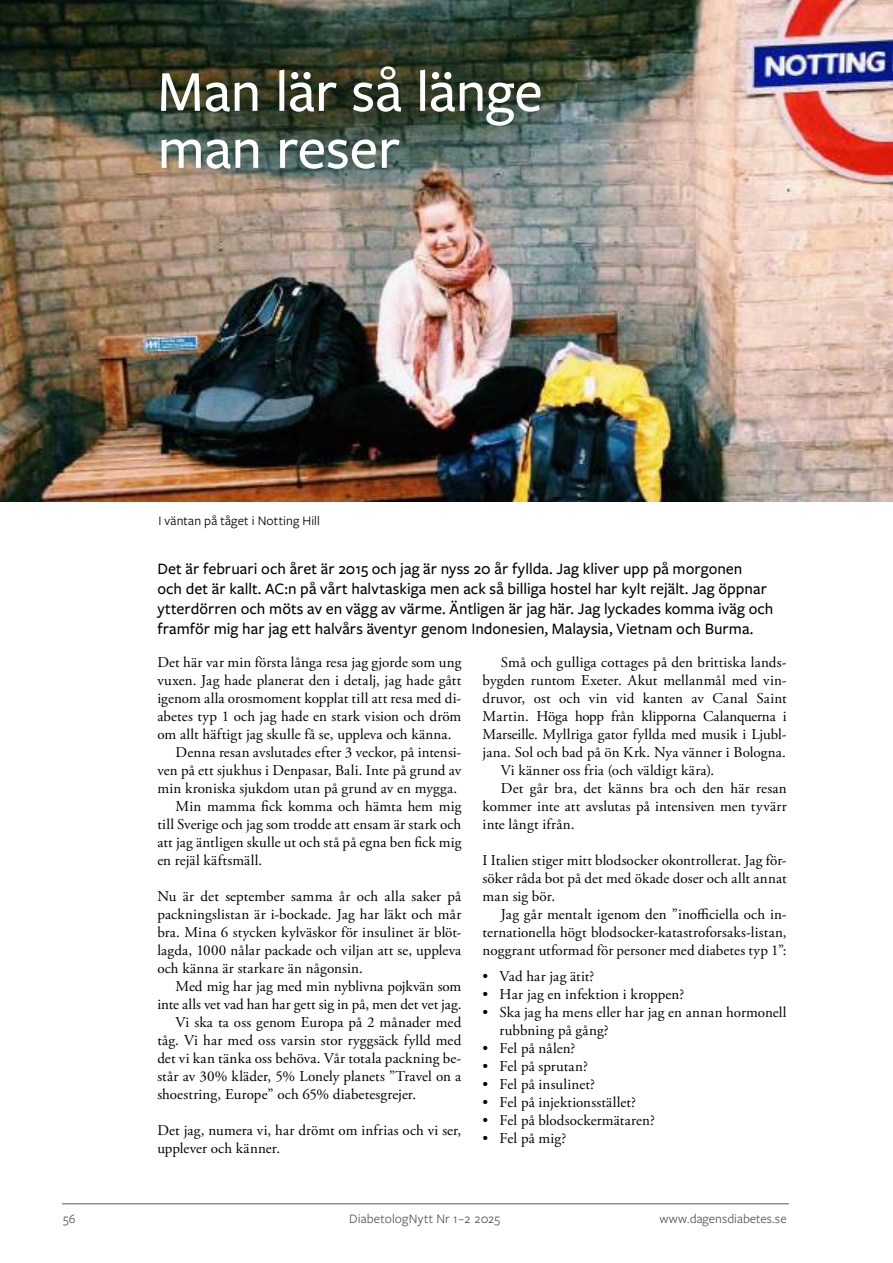
<style>
.page{position:relative;width:893px;height:1263px;background:#fff}
.page>*{position:absolute;margin:0;border:0;box-sizing:border-box;transform-origin:0 0}
.t1{font:500 60px/57px "Freight Sans Pro";letter-spacing:-.01em;color:#fff}
.t2{font:500 16.5px/19.8px "Freight Sans Pro";letter-spacing:.005em;color:#000}
.t3{font:15px/18px "Adobe Garamond Pro";letter-spacing:.01em;color:#000;text-align:justify}
.t4{font:15px "Adobe Garamond Pro";letter-spacing:-.01em;color:#000}
.t5{font:13.5px "Freight Sans Pro";letter-spacing:.005em;color:#555756}
.t6{font:13.5px "Freight Sans Pro";letter-spacing:.01em;color:#000}
</style>
<div class="page">
<hr style="left:62px;top:1203px;width:727px;height:1px;background:#555756">
<img style="left:0;top:0;width:893px;height:502px">
<h1 class="t1" style="left:157px;top:61px;width:387px">Man lär så länge man reser</h1>
<p class="t6" style="left:158px;top:511px;width:163px">I väntan på tåget i Notting Hill</p>
<p class="t2" style="left:157px;top:558px;width:618px">Det är februari och året är 2015 och jag är nyss 20 år fyllda. Jag kliver upp på morgonen<br>och det är kallt. AC:n på vårt halvtaskiga men ack så billiga hostel har kylt rejält. Jag öppnar ytterdörren och möts av en vägg av värme. Äntligen är jag här. Jag lyckades komma iväg och framför mig har jag ett halvårs äventyr genom Indonesien, Malaysia, Vietnam och Burma.</p>
<p class="t3" style="left:157px;top:653px;width:306px">Det här var min första långa resa jag gjorde som ung</p>
<p class="t3" style="left:157px;top:671px;width:306px">vuxen. Jag hade planerat den i detalj, jag hade gått</p>
<p class="t3" style="left:157px;top:689px;width:306px">igenom alla orosmoment kopplat till att resa med di-</p>
<p class="t3" style="left:157px;top:707px;width:305px">abetes typ 1 och jag hade en stark vision och dröm</p>
<p class="t3" style="left:157px;top:725px;width:296px">om allt häftigt jag skulle få se, uppleva och känna.</p>
<p class="t3" style="left:176px;top:743px;width:287px">Denna resan avslutades efter 3 veckor, på intensi-</p>
<p class="t3" style="left:157px;top:761px;width:306px">ven på ett sjukhus i Denpasar, Bali. Inte på grund av</p>
<p class="t3" style="left:157px;top:779px;width:301px">min kroniska sjukdom utan på grund av en mygga.</p>
<p class="t3" style="left:176px;top:797px;width:287px">Min mamma fick komma och hämta hem mig</p>
<p class="t3" style="left:157px;top:815px;width:305px">till Sverige och jag som trodde att ensam är stark och</p>
<p class="t3" style="left:157px;top:833px;width:306px">att jag äntligen skulle ut och stå på egna ben fick mig</p>
<p class="t3" style="left:157px;top:851px;width:107px">en rejäl käftsmäll.</p>
<p class="t3" style="left:157px;top:887px;width:306px">Nu är det september samma år och alla saker på packningslistan är i-bockade. Jag har läkt och mår bra. Mina 6 stycken kylväskor för insulinet är blöt&shy;lagda, 1000 nålar packade och viljan att se, uppleva och känna är starkare än någonsin.</p>
<p class="t3" style="left:176px;top:977px;width:287px">Med mig har jag med min nyblivna pojkvän som</p>
<p class="t3" style="left:157px;top:995px;width:306px">inte alls vet vad han har gett sig in på, men det vet jag.</p>
<p class="t3" style="left:176px;top:1013px;width:287px">Vi ska ta oss genom Europa på 2 månader med</p>
<p class="t3" style="left:157px;top:1031px;width:305px">tåg. Vi har med oss varsin stor ryggsäck fylld med</p>
<p class="t3" style="left:157px;top:1049px;width:306px">det vi kan tänka oss behöva. Vår totala packning be-</p>
<p class="t3" style="left:157px;top:1067px;width:306px">står av 30% kläder, 5% Lonely planets ”Travel on a</p>
<p class="t3" style="left:157px;top:1085px;width:260px">shoestring, Europe” och 65% diabetesgrejer.</p>
<p class="t3" style="left:157px;top:1121px;width:305px">Det jag, numera vi, har drömt om infrias och vi ser, upplever och känner.</p>
<p class="t3" style="left:501px;top:653px;width:287px">Små och gulliga cottages på den brittiska lands-</p>
<p class="t3" style="left:483px;top:671px;width:306px">bygden runtom Exeter. Akut mellanmål med vin-</p>
<p class="t3" style="left:483px;top:689px;width:306px">druvor, ost och vin vid kanten av Canal Saint</p>
<p class="t4" style="left:483px;top:707px;width:306px">Martin. Höga hopp från klipporna Calanquerna i</p>
<p class="t3" style="left:483px;top:725px;width:306px">Marseille. Myllriga gator fyllda med musik i Ljubl-</p>
<p class="t3" style="left:483px;top:743px;width:305px">jana. Sol och bad på ön Krk. Nya vänner i Bologna.</p>
<p class="t3" style="left:501px;top:761px;width:215px">Vi känner oss fria (och väldigt kära).</p>
<p class="t3" style="left:501px;top:779px;width:287px">Det går bra, det känns bra och den här resan</p>
<p class="t3" style="left:483px;top:797px;width:305px">kommer inte att avslutas på intensiven men tyvärr</p>
<p class="t3" style="left:483px;top:815px;width:93px">inte långt ifrån.</p>
<p class="t3" style="left:483px;top:851px;width:306px">I Italien stiger mitt blodsocker okontrollerat. Jag för&shy;söker råda bot på det med ökade doser och allt annat man sig bör.</p>
<p class="t3" style="left:483px;top:905px;width:306px;text-indent:18px">Jag går mentalt igenom den ”inofficiella och in&shy;ternationella högt blodsocker-katastroforsaks-listan, noggrant utformad för personer med diabetes typ 1”:</p>
<p class="t3" style="left:483px;top:968px;width:113px">• Vad har jag ätit?</p>
<p class="t3" style="left:483px;top:986px;width:203px">• Har jag en infektion i kroppen?</p>
<p class="t3" style="left:500px;top:1004px;width:288px;text-indent:-17px">• Ska jag ha mens eller har jag en annan hormonell rubbning på gång?</p>
<p class="t3" style="left:483px;top:1040px;width:94px">• Fel på nålen?</p>
<p class="t3" style="left:483px;top:1058px;width:107px">• Fel på sprutan?</p>
<p class="t3" style="left:483px;top:1076px;width:114px">• Fel på insulinet?</p>
<p class="t3" style="left:483px;top:1094px;width:155px">• Fel på injektionsstället?</p>
<p class="t3" style="left:483px;top:1112px;width:174px">• Fel på blodsockermätaren?</p>
<p class="t3" style="left:483px;top:1130px;width:85px">• Fel på mig?</p>
<p class="t5" style="left:63px;top:1209px;width:14px">56</p>
<p class="t5" style="left:349px;top:1209px;width:152px">DiabetologNytt Nr 1–2 2025</p>
<p class="t5" style="left:659px;top:1209px;width:129px">www.dagensdiabetes.se</p>
</div>
